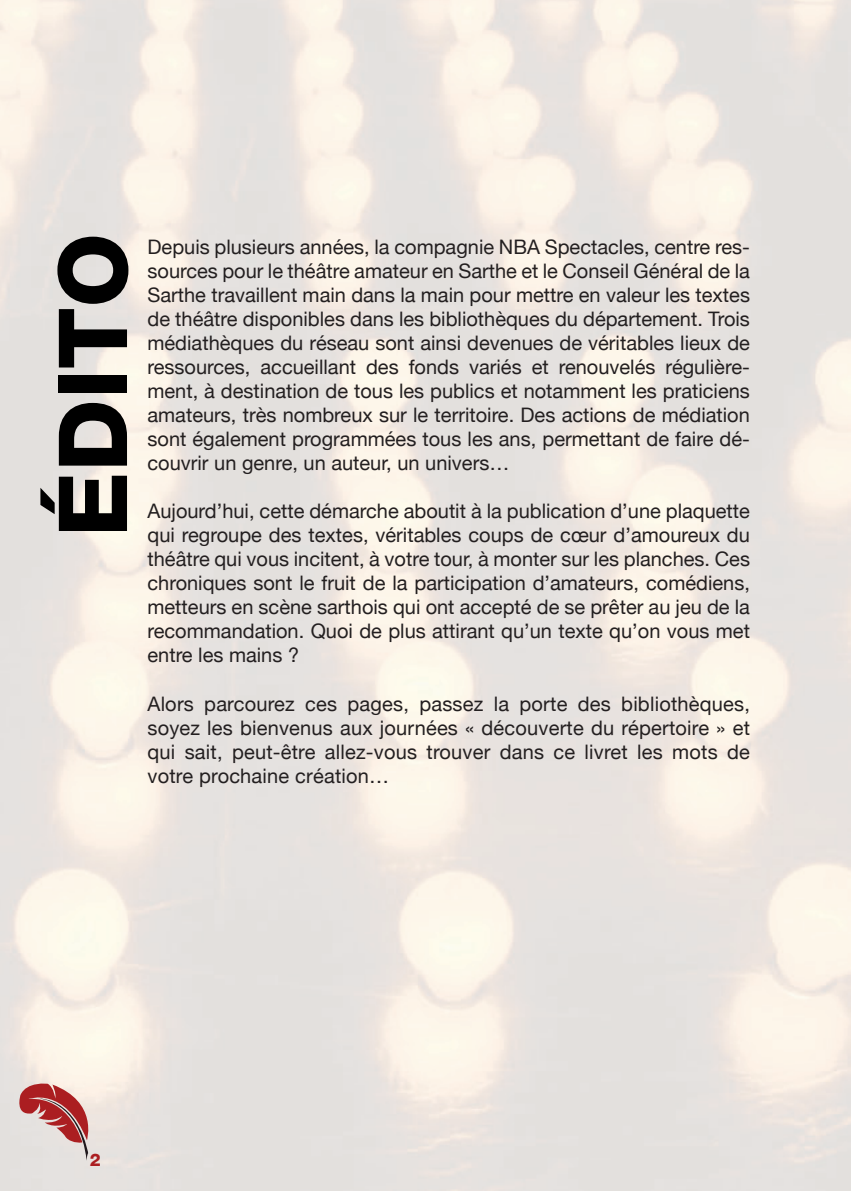
<style>
.page{position:relative;width:851px;height:1191px;background:#fff}
.page>*{position:absolute;margin:0;border:0;box-sizing:border-box;transform-origin:0 0}
.t1{font:800 95.4px "Helvetica Neue";color:#000}
.t2{font:20px/24px "Helvetica Neue";color:#231f20;text-align:justify}
.t3{font:800 17.4px "Helvetica Neue";color:#ab1e21}
</style>
<div class="page">
<svg style="left:14px;top:1081px;width:85px;height:79px;background:#d3a4a2"></svg>
<h1 class="t1" style="left:36px;top:537px;width:305px;rotate:-90deg">ÉDITO</h1>
<p class="t2" style="left:147px;top:234px;width:604px">Depuis plusieurs années, la compagnie NBA Spectacles, centre res&shy;sources pour le théâtre amateur en Sarthe et le Conseil Général de la Sarthe travaillent main dans la main pour mettre en valeur les textes de théâtre disponibles dans les bibliothèques du département. Trois médiathèques du réseau sont ainsi devenues de véritables lieux de ressources, accueillant des fonds variés et renouvelés régulière&shy;ment, à destination de tous les publics et notamment les praticiens amateurs, très nombreux sur le territoire. Des actions de médiation sont également programmées tous les ans, permettant de faire dé&shy;couvrir un genre, un auteur, un univers…</p>
<p class="t2" style="left:147px;top:498px;width:604px">Aujourd’hui, cette démarche aboutit à la publication d’une plaquette qui regroupe des textes, véritables coups de cœur d’amoureux du théâtre qui vous incitent, à votre tour, à monter sur les planches. Ces chroniques sont le fruit de la participation d’amateurs, comédiens, metteurs en scène sarthois qui ont accepté de se prêter au jeu de la recommandation. Quoi de plus attirant qu’un texte qu’on vous met entre les mains ?</p>
<p class="t2" style="left:147px;top:690px;width:604px">Alors parcourez ces pages, passez la porte des bibliothèques, soyez les bienvenus aux journées « découverte du répertoire » et qui sait, peut-être allez-vous trouver dans ce livret les mots de votre prochaine création…</p>
<p class="t3" style="left:90px;top:1149px;width:12px">2</p>
</div>
